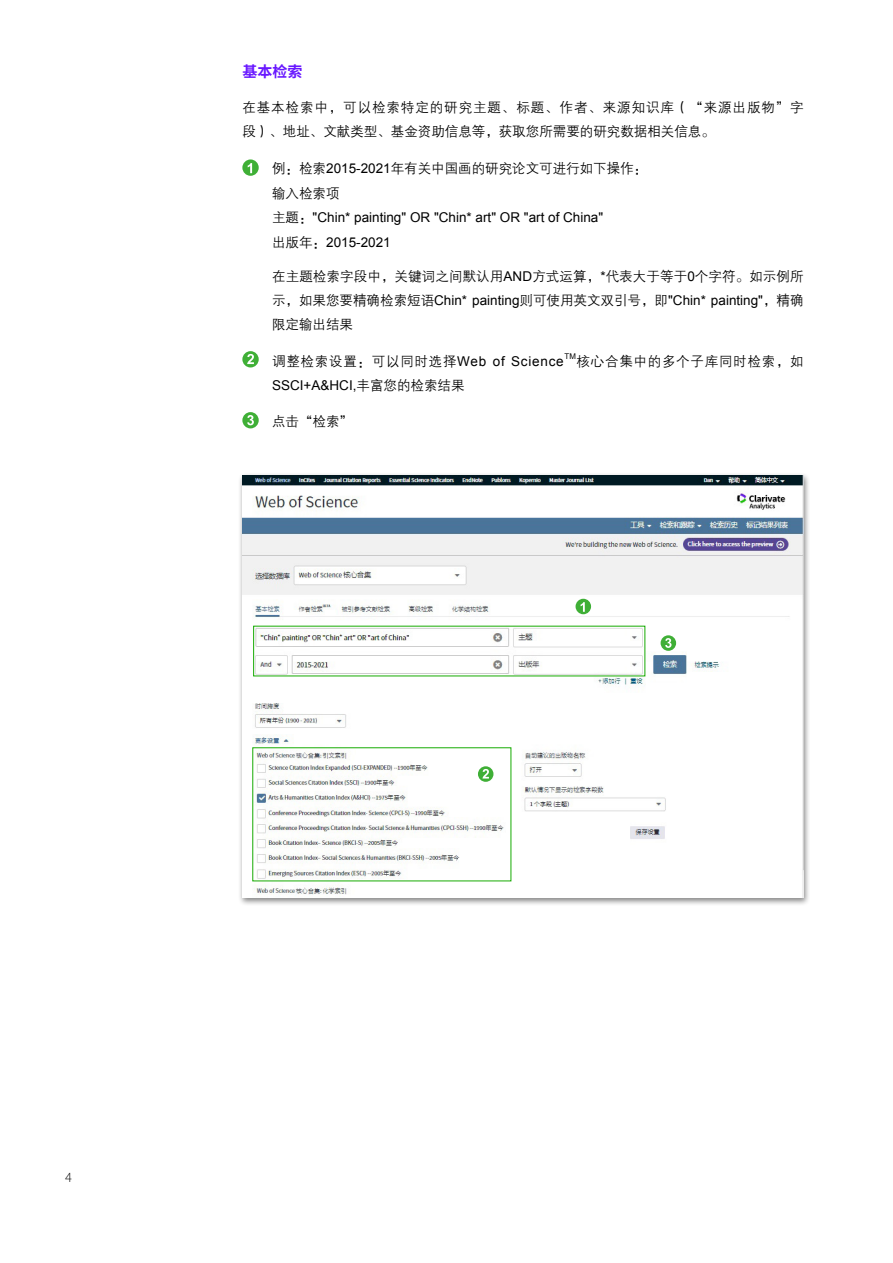
<style>
.page{position:relative;width:893px;height:1263px;background:#fff}
.page>*{position:absolute;margin:0;border:0;box-sizing:border-box;transform-origin:0 0}
.t1{font:700 15px "Source Han Sans SC";color:#6817ff}
.t2{font:300 14.25px "Source Sans Pro";color:#000}
.t3{font:13.5px/24.8px "Arial";color:#000}
.t4{font:13.5px/24.8px "FZZDXJW GB1 0";letter-spacing:.01em;color:#000}
.t5{font:13.5px/24px "FZZDXJW GB1 0";letter-spacing:.07em;color:#000}
.t6{font:13.5px "FZZDXJW GB1 0";letter-spacing:.055em;color:#000}
.t7{font:7.8px "Arial";color:#000}
.s1{font-family:"Arial"}
.s2{font-family:"FZZDXJW GB1 0"}
</style>
<div class="page">
<svg style="left:242px;top:159px;width:17px;height:17px"></svg>
<svg style="left:248px;top:163px;width:4px;height:10px"></svg>
<div style="left:242px;top:351px;width:17px;height:16px;background:#3faf36;border-radius:50%"></div>
<svg style="left:247px;top:354px;width:7px;height:10px"></svg>
<svg style="left:242px;top:412px;width:17px;height:16px"></svg>
<svg style="left:247px;top:415px;width:7px;height:10px"></svg>
<div style="left:237px;top:472px;width:573px;height:434px;background:#000;opacity:.48"></div>
<img style="left:242px;top:475px;width:562px;height:422px">
<div style="left:576px;top:599px;width:15px;height:15px;background:#3faf36;border-radius:50%"></div>
<svg style="left:581px;top:602px;width:4px;height:10px"></svg>
<svg style="left:478px;top:766px;width:15px;height:16px"></svg>
<svg style="left:482px;top:769px;width:7px;height:9px"></svg>
<svg style="left:661px;top:635px;width:15px;height:16px"></svg>
<svg style="left:665px;top:638px;width:6px;height:10px"></svg>
<p class="t1" style="left:242px;top:63px;width:61px">基本检索</p>
<p class="t5" style="left:242px;top:96px;width:563px">在基本检索中，可以检索特定的研究主题、标题、作者、来源知识库（“来源出版物”字段）、地址、文献类型、基金资助信息等，获取您所需要的研究数据相关信息。</p>
<p class="t4" style="left:272px;top:156px;width:377px">例：检索<span class="s1">2015-2021</span>年有关中国画的研究论文可进行如下操作：输入检索项</p>
<p class="t3" style="left:272px;top:205px;width:333px"><span class="s2">主题：</span>"Chin* painting" OR "Chin* art" OR "art of China"<span class="s2">出版年：</span>2015-2021</p>
<p class="t4" style="left:272px;top:264px;width:533px">在主题检索字段中，关键词之间默认用<span class="s1">AND</span>方式运算，<span class="s1">*</span>代表大于等于<span class="s1">0</span>个字符。如示例所</p>
<p class="t3" style="left:272px;top:288px;width:533px"><span class="s2">示，如果您要精确检索短语</span>Chin* painting<span class="s2">则可使用英文双引号，即</span>"Chin* painting"<span class="s2">，精确</span></p>
<p class="t4" style="left:272px;top:312px;width:82px">限定输出结果</p>
<p class="t6" style="left:272px;top:354px;width:293px">调整检索设置：可以同时选择<span class="s1">Web of Science</span></p>
<p class="t7" style="left:564px;top:351px;width:13px">TM</p>
<p class="t6" style="left:577px;top:354px;width:229px">核心合集中的多个子库同时检索，如</p>
<p class="t3" style="left:272px;top:373px;width:194px">SSCI+A&amp;HCI,<span class="s2">丰富您的检索结果</span></p>
<p class="t4" style="left:272px;top:410px;width:82px">点击“检索”</p>
<p class="t2" style="left:65px;top:1168px;width:8px">4</p>
</div>
